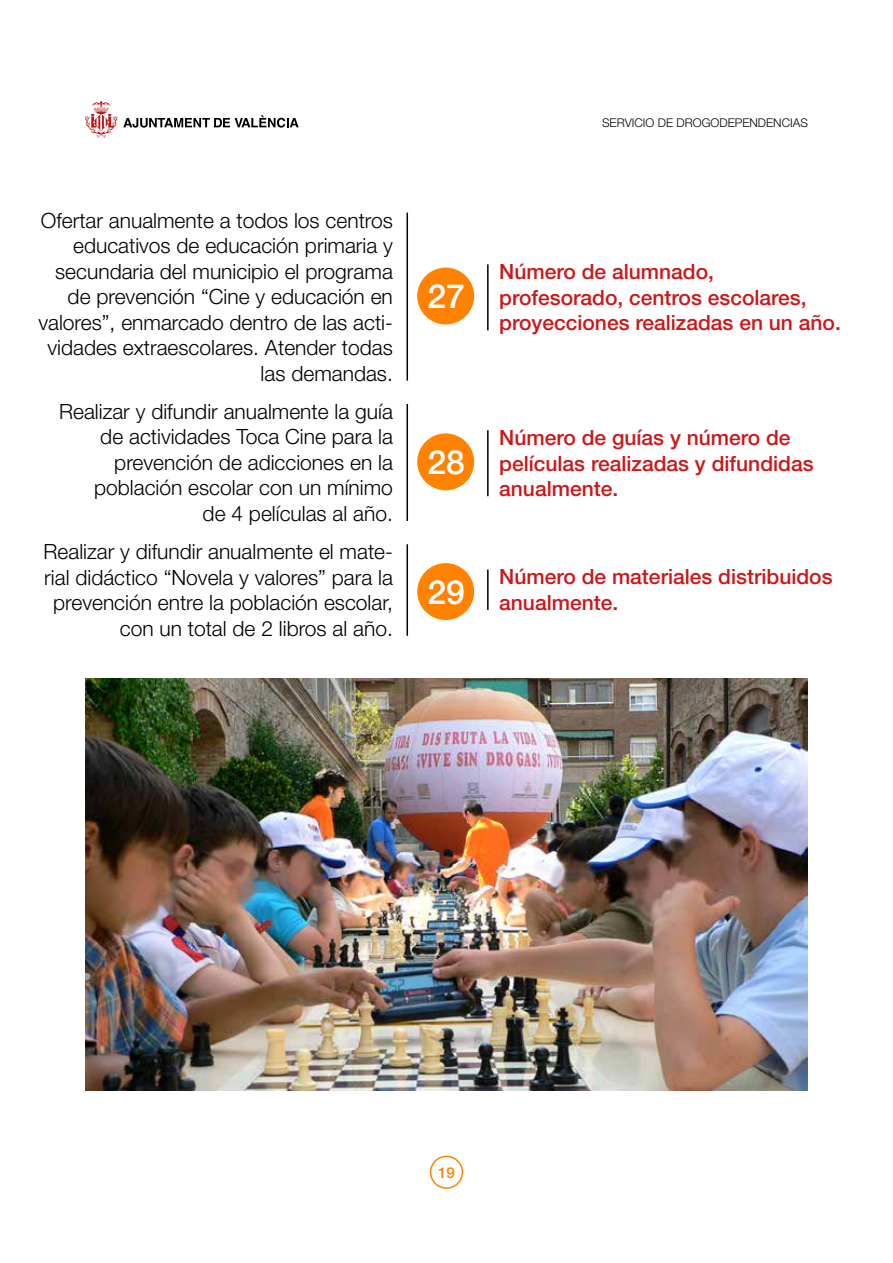
<style>
.page{position:relative;width:893px;height:1263px;background:#fff}
.page>*{position:absolute;margin:0;border:0;box-sizing:border-box;transform-origin:0 0}
.t1{font:500 33.3px "Helvetica Neue LT Pro";color:#fff}
.t2{font:300 21px/25.5px "Helvetica Neue LT Pro";color:#000;text-align:right}
.t3{font:500 21px/25.5px "Helvetica Neue LT Pro";color:#cd171a}
.t4{font:500 15px "Helvetica Neue LT Pro";color:#ff8300}
.t5{font:300 12px "Helvetica Neue LT Pro";color:#000}
</style>
<div class="page">
<svg style="left:85px;top:101px;width:32px;height:37px"></svg>
<svg style="left:123px;top:115px;width:176px;height:13px"></svg>
<div style="left:430px;top:1155px;width:33px;height:34px;border:2px solid #ff8300;border-radius:50%"></div>
<img style="left:85px;top:678px;width:723px;height:413px">
<div style="left:417px;top:268px;width:57px;height:56px;background:#ff8300;border-radius:50%"></div>
<div style="left:417px;top:433px;width:57px;height:57px;background:#ff8300;border-radius:50%"></div>
<div style="left:417px;top:563px;width:57px;height:57px;background:#ff8300;border-radius:50%"></div>
<hr style="left:406px;top:213px;width:2px;height:168px;background:#000">
<hr style="left:406px;top:404px;width:2px;height:117px;background:#000">
<hr style="left:406px;top:544px;width:2px;height:92px;background:#000">
<hr style="left:487px;top:264px;width:2px;height:66px;background:#000">
<hr style="left:487px;top:430px;width:2px;height:66px;background:#000">
<hr style="left:487px;top:569px;width:2px;height:41px;background:#000">
<p class="t2" style="left:38px;top:207px;width:356px">Ofertar anualmente a todos los centros educativos de educación primaria y secundaria del municipio el programa de prevención “Cine y educación en valores”, enmarcado dentro de las acti&shy;vidades extraescolares. Atender todas las demandas.</p>
<p class="t2" style="left:59px;top:398px;width:335px">Realizar y difundir anualmente la guía de actividades Toca Cine para la prevención de adicciones en la población escolar con un mínimo<br>de 4 películas al año.</p>
<p class="t2" style="left:44px;top:538px;width:351px">Realizar y difundir anualmente el mate&shy;rial didáctico “Novela y valores” para la prevención entre la población escolar, con un total de 2 libros al año.</p>
<h1 class="t1" style="left:427px;top:276px;width:39px">27</h1>
<h1 class="t1" style="left:427px;top:442px;width:39px">28</h1>
<h1 class="t1" style="left:427px;top:572px;width:39px">29</h1>
<p class="t5" style="left:602px;top:116px;width:207px">SERVICIO DE DROGODEPENDENCIAS</p>
<p class="t3" style="left:499px;top:259px;width:343px">Número de alumnado, profesorado, centros escolares, proyecciones realizadas en un año.</p>
<p class="t3" style="left:499px;top:425px;width:316px">Número de guías y número de películas realizadas y difundidas anualmente.</p>
<p class="t3" style="left:499px;top:564px;width:335px">Número de materiales distribuidos anualmente.</p>
<p class="t4" style="left:438px;top:1163px;width:18px">19</p>
</div>
